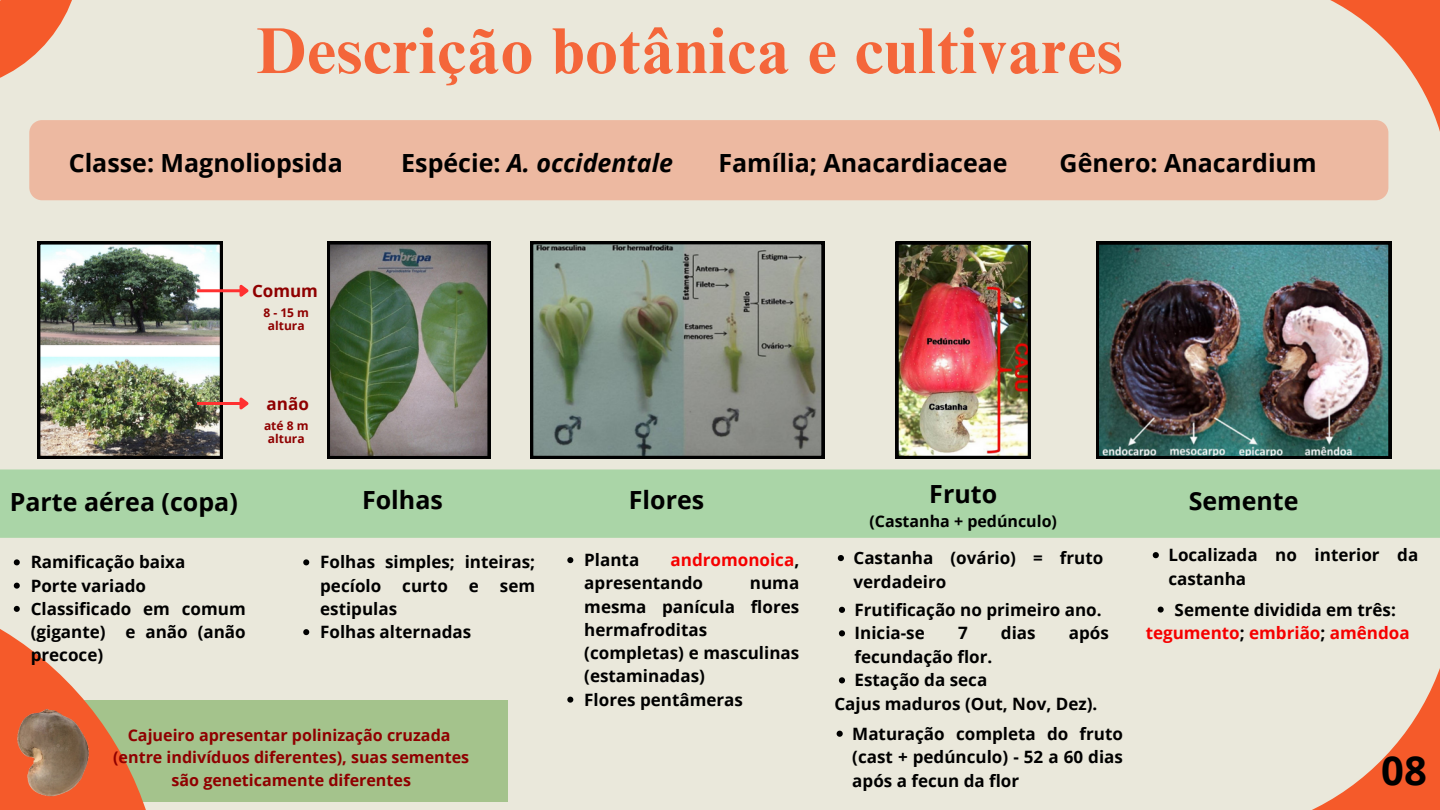
<style>
.page{position:relative;width:1440px;height:810px;background:#eae8db}
.page>*{position:absolute;margin:0;border:0;box-sizing:border-box;transform-origin:0 0}
.t1{font:700 65px "Times NRMT Pro";letter-spacing:.015em;color:#f4663a}
.t2{font:700 40px "Open Sans";color:#000}
.t3{font:700 25px "Open Sans";color:#000}
.t4{font:italic 700 25px "Open Sans";color:#000}
.t5{font:700 17px/23.2px "Open Sans";color:#000}
.t6{font:700 17px "Open Sans";color:#f60000}
.t7{font:700 17px "Open Sans";color:#8f0000}
.t8{font:700 16.1px/22.5px "Open Sans";color:#8f0000;text-align:center}
.t9{font:700 16px "Open Sans";color:#000}
.t10{font:700 12px "Open Sans";color:#8f0000}
.s1{font-style:normal}
.s2{color:#f60000}
.s3{color:#000}
</style>
<div class="page">
<div style="left:13px;top:701px;width:495px;height:101px;background:#a4c38c"></div>
<svg style="left:0;top:605px;width:234px;height:205px"></svg>
<svg style="left:1312px;top:668px;width:128px;height:142px"></svg>
<svg style="left:1231px;top:0;width:209px;height:201px"></svg>
<svg style="left:0;top:0;width:72px;height:78px"></svg>
<svg style="left:327px;top:242px;width:163px;height:217px;background:#646f5c"></svg>
<img style="left:37px;top:242px;width:186px;height:217px">
<svg style="left:530px;top:241px;width:294px;height:218px;background:#7e877d"></svg>
<img style="left:1096px;top:242px;width:295px;height:217px">
<img style="left:896px;top:242px;width:135px;height:216px">
<hr style="left:197px;top:289px;width:43px;height:3px;background:#ff3131">
<svg style="left:237px;top:284px;width:12px;height:13px"></svg>
<hr style="left:197px;top:402px;width:43px;height:3px;background:#ff3131">
<svg style="left:239px;top:397px;width:10px;height:13px"></svg>
<div style="left:29px;top:120px;width:1359px;height:80px;background:#edb9a1"></div>
<div style="left:0;top:469px;width:1440px;height:69px;background:#aad5a7"></div>
<svg style="left:839px;top:607px;width:6px;height:6px"></svg>
<svg style="left:839px;top:630px;width:6px;height:6px"></svg>
<svg style="left:839px;top:677px;width:6px;height:6px"></svg>
<svg style="left:837px;top:731px;width:6px;height:6px"></svg>
<svg style="left:567px;top:557px;width:6px;height:6px"></svg>
<svg style="left:567px;top:697px;width:6px;height:6px"></svg>
<svg style="left:838px;top:555px;width:6px;height:6px"></svg>
<svg style="left:14px;top:559px;width:6px;height:6px"></svg>
<svg style="left:14px;top:583px;width:6px;height:6px"></svg>
<svg style="left:14px;top:606px;width:6px;height:6px"></svg>
<svg style="left:303px;top:559px;width:6px;height:6px"></svg>
<svg style="left:303px;top:629px;width:6px;height:6px"></svg>
<img style="left:0;top:669px;width:103px;height:141px">
<svg style="left:1153px;top:552px;width:6px;height:6px"></svg>
<svg style="left:1158px;top:607px;width:6px;height:6px"></svg>
<p class="t1" style="left:256px;top:26px;width:868px">Descrição botânica e cultivares</p>
<p class="t3" style="left:69px;top:145px;width:276px">Classe: Magnoliopsida</p>
<p class="t4" style="left:401px;top:145px;width:273px"><span class="s1">Espécie:</span> A. occidentale</p>
<p class="t3" style="left:718px;top:145px;width:291px">Família; Anacardiaceae</p>
<p class="t3" style="left:1060px;top:145px;width:258px">Gênero: Anacardium</p>
<p class="t7" style="left:252px;top:279px;width:68px">Comum</p>
<p class="t10" style="left:263px;top:304px;width:47px">8-15m</p>
<p class="t10" style="left:268px;top:317px;width:38px">altura</p>
<p class="t7" style="left:267px;top:392px;width:44px">anão</p>
<p class="t10" style="left:264px;top:417px;width:46px">até 8 m</p>
<p class="t10" style="left:268px;top:430px;width:38px">altura</p>
<p class="t3" style="left:10px;top:484px;width:229px">Parte aérea (copa)</p>
<p class="t3" style="left:362px;top:482px;width:82px">Folhas</p>
<p class="t3" style="left:629px;top:482px;width:77px">Flores</p>
<p class="t3" style="left:929px;top:476px;width:69px">Fruto</p>
<p class="t9" style="left:869px;top:509px;width:189px">(Castanha + pedúnculo)</p>
<p class="t5" style="left:31px;top:550px;width:156px">Ramificação baixa</p>
<p class="t5" style="left:31px;top:573px;width:117px">Porte variado</p>
<p class="t5" style="left:31px;top:597px;width:216px;text-align:justify">Classificado em comum (gigante) e anão (anão precoce)</p>
<p class="t5" style="left:320px;top:550px;width:217px;text-align:justify">Folhas simples; inteiras; pecíolo curto e sem estipulas</p>
<p class="t5" style="left:320px;top:620px;width:153px">Folhas alternadas</p>
<p class="t8" style="left:128px;top:723px;width:324px">Cajueiro apresentar polinização cruzada</p>
<p class="t8" style="left:113px;top:746px;width:358px">(entre indivíduos diferentes), suas sementes são geneticamente diferentes</p>
<p class="t5" style="left:584px;top:548px;width:216px;text-indent:86px"><span class="s2">andromonoica</span>, apresentando</p>
<p class="t5" style="left:584px;top:548px;width:57px">Planta</p>
<p class="t5" style="left:584px;top:571px;width:217px;text-indent:166px">numa mesma panícula flores hermafroditas (completas) e masculinas (estaminadas)</p>
<p class="t5" style="left:584px;top:687px;width:160px">Flores pentâmeras</p>
<p class="t5" style="left:853px;top:546px;width:251px;line-height:23.5px">Castanha (ovário) = fruto verdadeiro</p>
<p class="t5" style="left:855px;top:598px;width:249px">Frutificação no primeiro ano.</p>
<p class="t5" style="left:855px;top:621px;width:72px">Inicia-se</p>
<p class="t5" style="left:958px;top:621px;width:11px">7</p>
<p class="t5" style="left:1001px;top:621px;width:36px">dias</p>
<p class="t5" style="left:1069px;top:621px;width:42px">após</p>
<p class="t5" style="left:855px;top:645px;width:139px">fecundação flor.</p>
<p class="t5" style="left:855px;top:668px;width:134px">Estação da seca</p>
<p class="t5" style="left:834px;top:692px;width:264px">Cajus maduros (Out, Nov, Dez).</p>
<p class="t5" style="left:852px;top:722px;width:272px;line-height:23.5px;text-align:justify">Maturação completa do fruto (cast + pedúnculo) - 52 a 60 dias após a fecun da flor</p>
<p class="t3" style="left:1189px;top:483px;width:111px">Semente</p>
<p class="t5" style="left:1168px;top:543px;width:251px;line-height:23.5px">Localizada no interior da castanha</p>
<p class="t5" style="left:1175px;top:597px;width:223px">Semente dividida em três:</p>
<p class="t6" style="left:1146px;top:621px;width:266px">tegumento<span class="s3">;</span> embrião<span class="s3">;</span> amêndoa</p>
<p class="t2" style="left:1381px;top:743px;width:47px">08</p>
</div>
